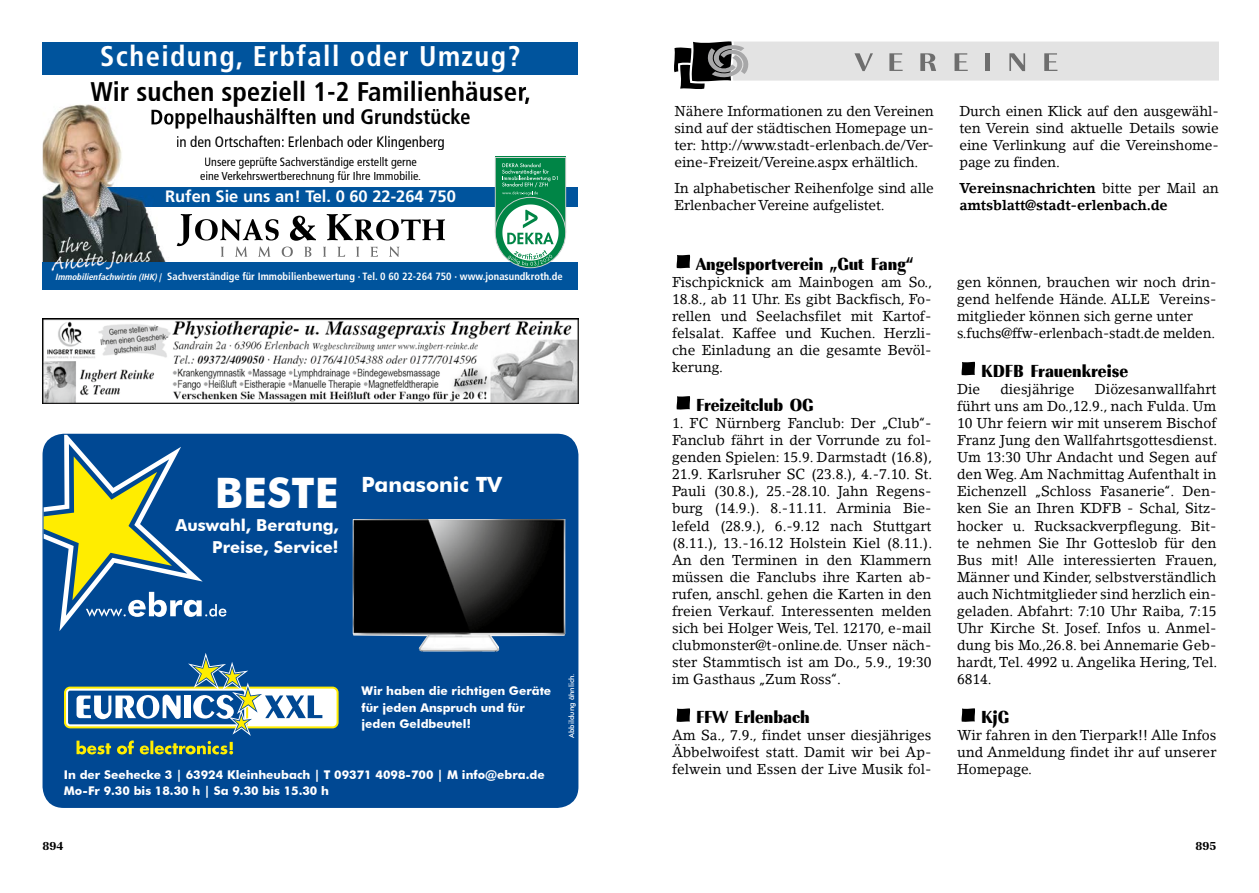
<style>
.page{position:relative;width:1259px;height:893px;background:#fff}
.page>*{position:absolute;margin:0;border:0;box-sizing:border-box;transform-origin:0 0}
.t1{font:700 42px "Futura BT";color:#fff}
.t2{font:700 condensed 28.5px "Frutiger";letter-spacing:.05em;color:#fff}
.t3{font:700 condensed 27px "Frutiger";color:#000}
.t4{font:700 condensed 21px "Frutiger";color:#000}
.t5{font:700 21px "Futura BT";color:#fff}
.t6{font:18px "Imperial URW Ext Nar Ult Bol";color:#000}
.t7{font:700 16.5px/22.5px "Futura BT";color:#fff;text-align:right}
.t8{font:700 16.5px "Frutiger";color:#fff}
.t9{font:condensed 15px "Frutiger";color:#000}
.t10{font:14.25px/17.1px "Lino Letter Std";color:#000;text-align:justify}
.t11{font:700 14.25px/17.1px "Lino Letter Std";letter-spacing:-.01em;color:#000}
.t12{font:700 12px/16.5px "Futura BT";color:#fff}
.t13{font:condensed 12px/14.4px "Frutiger";color:#000;text-align:center}
.t14{font:700 expanded 12px "Imperial URW";color:#000}
.t15{font:700 condensed 10.5px "Frutiger";color:#fff}
.t16{font:500 7.5px "Futura BT";color:#fff}
.s1{font-style:italic;font-size:9px}
.s2{font-weight:400}
</style>
<div class="page">
<div style="left:43px;top:434px;width:535px;height:374px;background:#004893;border-radius:21px"></div>
<svg style="left:44px;top:435px;width:182px;height:196px"></svg>
<svg style="left:66px;top:653px;width:270px;height:101px"></svg>
<img style="left:353px;top:519px;width:212px;height:132px">
<img style="left:43px;top:319px;width:535px;height:85px">
<div style="left:73px;top:188px;width:505px;height:19px;background:#00549d"></div>
<img style="left:43px;top:104px;width:128px;height:158px">
<img style="left:73px;top:188px;width:98px;height:19px">
<div style="left:43px;top:262px;width:535px;height:27px;background:#00549d"></div>
<svg style="left:327px;top:214px;width:118px;height:26px"></svg>
<svg style="left:177px;top:214px;width:139px;height:43px"></svg>
<svg style="left:337px;top:247px;width:8px;height:10px"></svg>
<svg style="left:356px;top:247px;width:3px;height:10px"></svg>
<svg style="left:370px;top:247px;width:8px;height:10px"></svg>
<svg style="left:389px;top:247px;width:10px;height:10px"></svg>
<svg style="left:323px;top:247px;width:3px;height:10px"></svg>
<svg style="left:495px;top:157px;width:71px;height:111px"></svg>
<div style="left:43px;top:43px;width:535px;height:32px;background:#00549d"></div>
<img style="left:151px;top:110px;width:11px;height:14px">
<svg style="left:164px;top:113px;width:8px;height:12px"></svg>
<img style="left:46px;top:235px;width:109px;height:36px">
<svg style="left:676px;top:255px;width:14px;height:13px"></svg>
<svg style="left:676px;top:396px;width:14px;height:14px"></svg>
<svg style="left:676px;top:708px;width:14px;height:14px"></svg>
<svg style="left:961px;top:362px;width:14px;height:13px"></svg>
<svg style="left:961px;top:708px;width:14px;height:14px"></svg>
<svg style="left:674px;top:41px;width:545px;height:48px"></svg>
<h2 class="t2" style="left:100px;top:40px;width:422px">Scheidung, Erbfall oder Umzug?</h2>
<h3 class="t3" style="left:90px;top:75px;width:442px">Wir suchen speziell 1-2 Familienhäuser,</h3>
<h3 class="t4" style="left:163px;top:105px;width:309px">oppelhaushälften und Grundstücke</h3>
<p class="t9" style="left:176px;top:133px;width:270px">in den Ortschaften: Erlenbach oder Klingenberg</p>
<p class="t13" style="left:200px;top:155px;width:222px">Unsere geprüfte Sachverständige erstellt gerne eine Verkehrswertberechnung für Ihre Immobilie.</p>
<p class="t8" style="left:165px;top:187px;width:292px">Rufen Sie uns an! Tel. 0 60 22-264 750</p>
<p class="t15" style="left:55px;top:270px;width:509px"><span class="s1">Immobilienfachwirtin(IHK)|</span> Sachverständige für Immobilienbewertung · Tel. 0 60 22-264 750 · www.jonasundkroth.de</p>
<h1 class="t1" style="left:215px;top:468px;width:125px">BESTE</h1>
<p class="t7" style="left:175px;top:514px;width:165px">Auswahl, Beratung,<br>Preise, Service!</p>
<h3 class="t5" style="left:361px;top:472px;width:142px">Panasonic TV</h3>
<p class="t12" style="left:361px;top:683px;width:191px">Wir haben die richtigen Geräte für jeden Anspruch und für jeden Geldbeutel!</p>
<p class="t12" style="left:64px;top:766px;width:482px">In der Seehecke 3 | 63924 Kleinheubach | T 09371 4098-700 | M info@ebra.de<br>Mo-Fr 9.30 bis 18.30 h | Sa 9.30 bis 15.30 h</p>
<p class="t16" style="left:567px;top:738px;width:66px;rotate:-90deg">Abbildung ähnlich.</p>
<p class="t10" style="left:674px;top:102px;width:261px">Nähere Informationen zu den Vereinen sind auf der städtischen Homepage un&shy;ter: http://www.stadt-erlenbach.de/Ver&shy;eine-Freizeit/Vereine.aspx erhältlich.</p>
<p class="t10" style="left:674px;top:179px;width:261px">In alphabetischer Reihenfolge sind alle<br>Erlenbacher Vereine aufgelistet.</p>
<p class="t6" style="left:696px;top:252px;width:219px">Angelsportverein „Gut Fang“</p>
<p class="t10" style="left:672px;top:273px;width:262px">Fischpicknick am Mainbogen am So., 18.8., ab 11 Uhr. Es gibt Backfisch, Fo&shy;rellen und Seelachsfilet mit Kartof&shy;felsalat. Kaffee und Kuchen. Herzli&shy;che Einladung an die gesamte Bevöl&shy;kerung.</p>
<p class="t6" style="left:696px;top:394px;width:119px">Freizeitclub OG</p>
<p class="t10" style="left:672px;top:414px;width:262px">1. FC Nürnberg Fanclub: Der „Club“- Fanclub fährt in der Vorrunde zu fol&shy;genden Spielen: 15.9. Darmstadt (16.8), 21.9. Karlsruher SC (23.8.), 4.-7.10. St.<br>Pauli (30.8.), 25.-28.10. Jahn Regens&shy;burg (14.9.). 8.-11.11. Arminia Bie&shy;lefeld (28.9.), 6.-9.12 nach Stuttgart (8.11.), 13.-16.12 Holstein Kiel (8.11.).<br>An den Terminen in den Klammern müssen die Fanclubs ihre Karten ab&shy;rufen, anschl. gehen die Karten in den freien Verkauf. Interessenten melden sich bei Holger Weis, Tel. 12170, e-mail clubmonster@t-online.de. Unser näch&shy;ster Stammtisch ist am Do., 5.9., 19:30 im Gasthaus „Zum Ross“.</p>
<p class="t6" style="left:696px;top:706px;width:115px">FFW Erlenbach</p>
<p class="t10" style="left:672px;top:727px;width:261px">Am Sa., 7.9., findet unser diesjähriges Äbbelwoifest statt. Damit wir bei Ap&shy;felwein und Essen der Live Musik fol-</p>
<p class="t10" style="left:959px;top:102px;width:261px">Durch einen Klick auf den ausgewähl&shy;ten Verein sind aktuelle Details sowie eine Verlinkung auf die Vereinshome&shy;page zu finden.</p>
<p class="t11" style="left:959px;top:179px;width:261px">Vereinsnachrichten <span class="s2">bitte per Mail an </span>amtsblatt@stadt-erlenbach.de</p>
<p class="t10" style="left:957px;top:273px;width:261px;text-align:left">gen können, brauchen wir noch drin&shy;gend helfende Hände. ALLE Vereins&shy;mitglieder können sich gerne unter s.fuchs@ffw-erlenbach-stadt.de melden.</p>
<p class="t6" style="left:981px;top:359px;width:148px">KDFB Frauenkreise</p>
<p class="t10" style="left:957px;top:380px;width:25px">Die</p>
<p class="t10" style="left:1000px;top:380px;width:75px">diesjährige</p>
<p class="t10" style="left:957px;top:380px;width:262px;text-indent:138px">Diözesanwallfahrt führt uns am Do.,12.9., nach Fulda. Um 10 Uhr feiern wir mit unserem Bischof Franz Jung den Wallfahrtsgottesdienst.<br>Um 13:30 Uhr Andacht und Segen auf den Weg. Am Nachmittag Aufenthalt in Eichenzell „Schloss Fasanerie“. Den&shy;ken Sie an Ihren KDFB - Schal, Sitz&shy;hocker u. Rucksackverpflegung. Bit&shy;te nehmen Sie Ihr Gotteslob für den Bus mit! Alle interessierten Frauen, Männer und Kinder, selbstverständlich auch Nichtmitglieder sind herzlich ein&shy;geladen. Abfahrt: 7:10 Uhr Raiba, 7:15<br>Uhr Kirche St. Josef. Infos u. Anmel&shy;dung bis Mo.,26.8. bei Annemarie Geb&shy;hardt, Tel. 4992 u. Angelika Hering, Tel.<br>6814.</p>
<p class="t6" style="left:981px;top:706px;width:30px">KjG</p>
<p class="t10" style="left:957px;top:727px;width:261px">Wir fahren in den Tierpark!! Alle Infos und Anmeldung findet ihr auf unserer Homepage.</p>
<p class="t14" style="left:43px;top:839px;width:22px">894</p>
<p class="t14" style="left:1195px;top:839px;width:22px">895</p>
</div>
